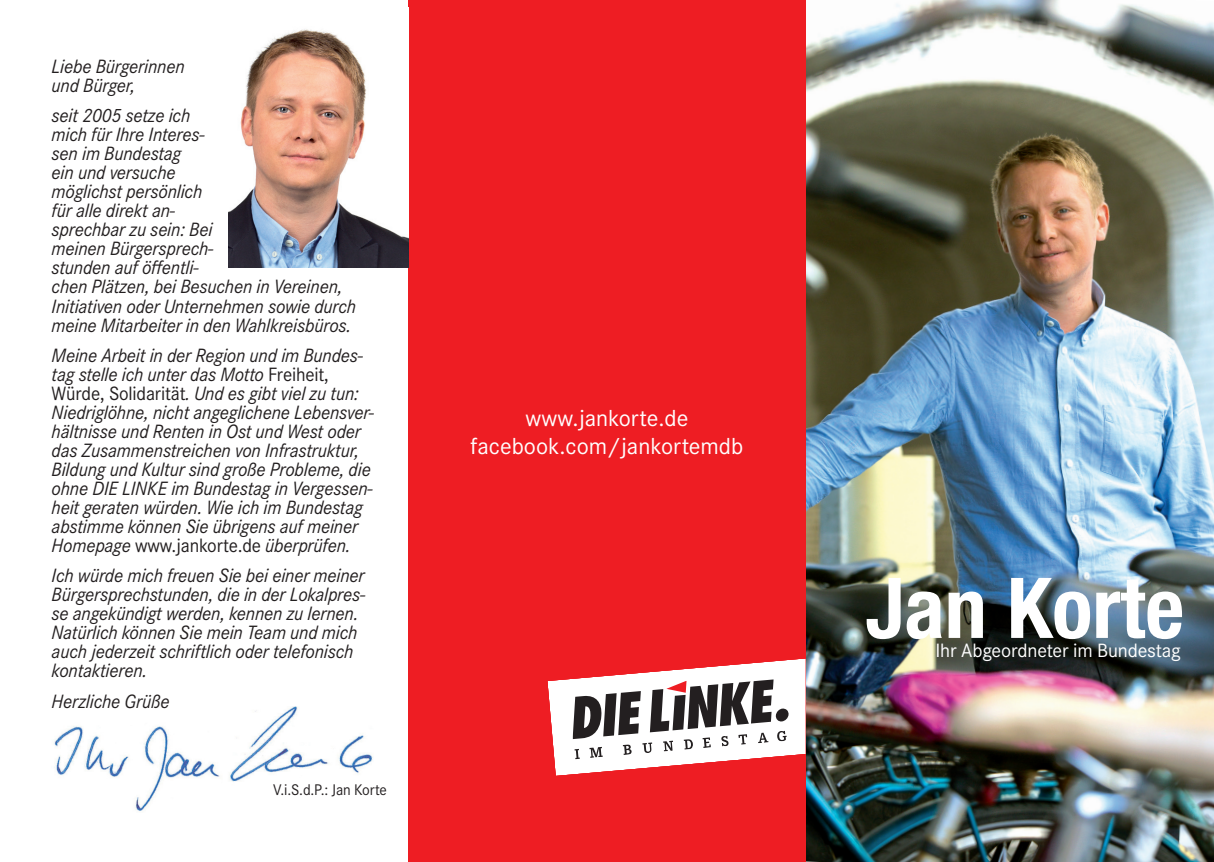
<style>
.page{position:relative;width:1214px;height:862px;background:#fff}
.page>*{position:absolute;margin:0;border:0;box-sizing:border-box;transform-origin:0 0}
.t1{font:84px "Helvetica Neue Bold Cond";color:#fff}
.t2{font:24px/28.8px "Corporate S";color:#fff;text-align:center}
.t3{font:italic 20px/19px "Corporate S";letter-spacing:-.01em;color:#231f20;scale:.95 1}
.t4{font:20px "Corporate S";letter-spacing:-.01em;color:#fff}
.t5{font:16px "Corporate S";letter-spacing:-.01em;color:#231f20;scale:.95 1}
.s1{font-style:normal}
</style>
<div class="page">
<img style="left:805px;top:0;width:408px;height:862px">
<div style="left:408px;top:0;width:397px;height:862px;background:#ee1d23"></div>
<svg style="left:547px;top:658px;width:258px;height:118px"></svg>
<img style="left:54px;top:706px;width:319px;height:105px">
<img style="left:229px;top:29px;width:179px;height:239px">
<p class="t3" style="left:52px;top:57px;width:141px">Liebe Bürgerinnen und Bürger,</p>
<p class="t3" style="left:52px;top:106px;width:322px">seit 2005 setze ich<br>mich für Ihre Interes-<br>sen im Bundestag<br>ein und versuche<br>möglichst persönlich<br>für alle direkt an-<br>sprechbar zu sein: Bei<br>meinen Bürgersprech-<br>stunden auf öffentli-<br>chen Plätzen, bei Besuchen in Vereinen,<br>Initiativen oder Unternehmen sowie durch meine Mitarbeiter in den Wahlkreisbüros.</p>
<p class="t3" style="left:52px;top:346px;width:341px">Meine Arbeit in der Region und im Bundes&shy;tag stelle ich unter das Motto <span class="s1">Freiheit, Würde, Solidarität</span>. Und es gibt viel zu tun:<br>Niedriglöhne, nicht angeglichene Lebensver&shy;hältnisse und Renten in Ost und West oder das Zusammenstreichen von Infrastruktur, Bildung und Kultur sind große Probleme, die ohne DIE LINKE im Bundestag in Vergessen&shy;heit geraten würden. Wie ich im Bundestag abstimme können Sie übrigens auf meiner Homepage <span class="s1">www.jankorte.de</span> überprüfen.</p>
<p class="t3" style="left:52px;top:566px;width:331px">Ich würde mich freuen Sie bei einer meiner Bürgersprechstunden, die in der Lokalpres&shy;se angekündigt werden, kennen zu lernen.<br>Natürlich können Sie mein Team und mich auch jederzeit schriftlich oder telefonisch kontaktieren.</p>
<p class="t3" style="left:52px;top:691px;width:126px">Herzliche Grüße</p>
<p class="t5" style="left:273px;top:780px;width:121px">V.i.S.d.P.: Jan Korte</p>
<p class="t2" style="left:470px;top:403px;width:274px">www.jankorte.de facebook.com/jankortemdb</p>
<h1 class="t1" style="left:865px;top:557px;width:320px">Jan Korte</h1>
<p class="t4" style="left:935px;top:639px;width:247px">Ihr Abgeordneter im Bundestag</p>
</div>
